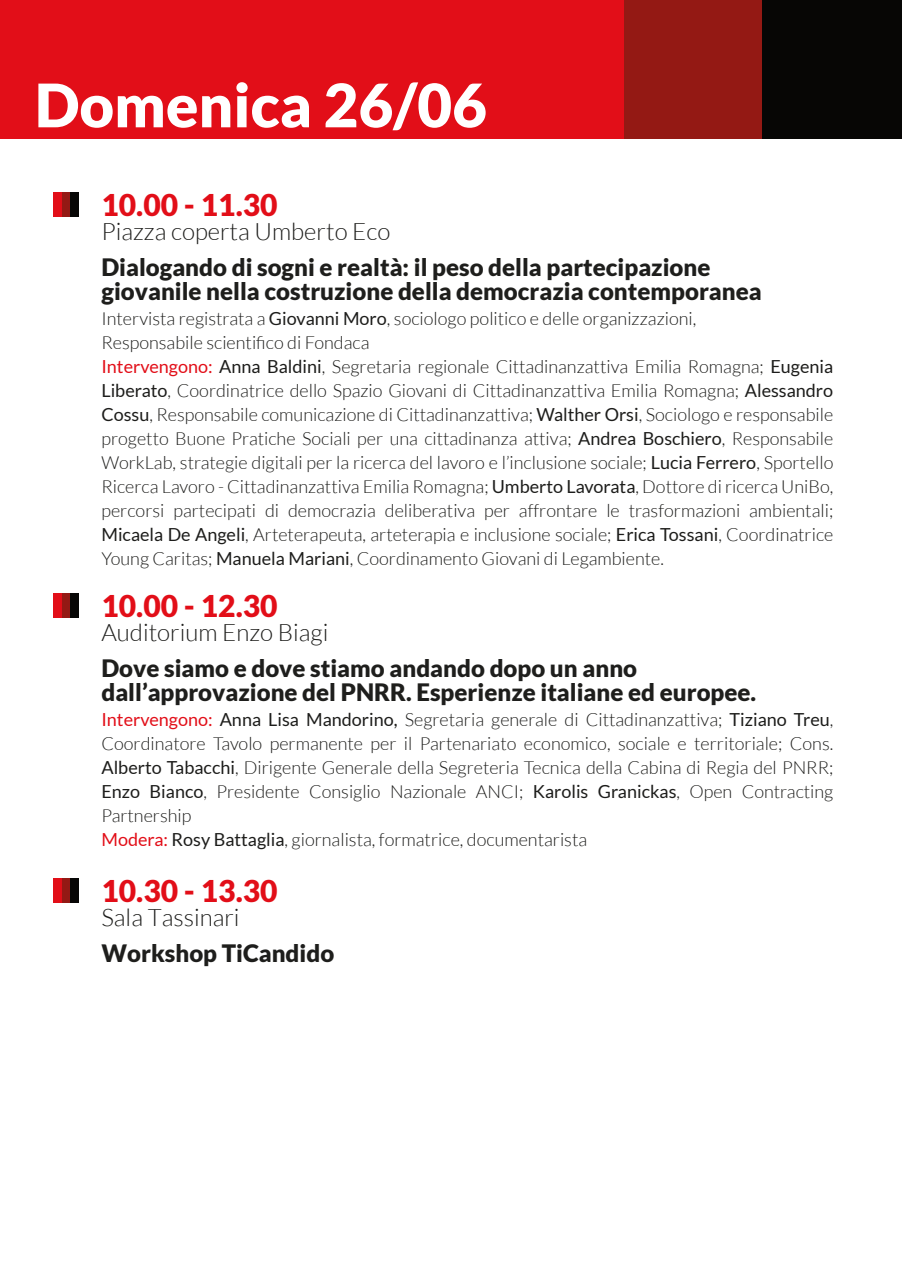
<style>
.page{position:relative;width:902px;height:1276px;background:#fff}
.page>*{position:absolute;margin:0;border:0;box-sizing:border-box;transform-origin:0 0}
.t1{font:900 60px "Lato";color:#fff}
.t2{font:900 30px "Lato";color:#e20e18}
.t3{font:900 24px/24px "Lato";color:#1e1e1c}
.t4{font:300 24px "Lato";color:#1d1d1b}
.t5{font:300 18px/24px "Lato";color:#1d1d1b}
.s1{font-weight:400}
.s2{font-weight:400;color:#e20e18}
</style>
<div class="page">
<div style="left:0;top:0;width:901px;height:139px;background:#e20e18"></div>
<div style="left:62px;top:192px;width:8px;height:25px;background:#941914"></div>
<div style="left:53px;top:192px;width:9px;height:25px;background:#e20e18"></div>
<div style="left:70px;top:192px;width:9px;height:25px;background:#070605"></div>
<div style="left:62px;top:593px;width:8px;height:24px;background:#941914"></div>
<div style="left:53px;top:593px;width:9px;height:24px;background:#e20e18"></div>
<div style="left:70px;top:593px;width:9px;height:24px;background:#070605"></div>
<div style="left:62px;top:878px;width:8px;height:24px;background:#941914"></div>
<div style="left:53px;top:878px;width:9px;height:24px;background:#e20e18"></div>
<div style="left:70px;top:878px;width:9px;height:24px;background:#070605"></div>
<div style="left:623px;top:0;width:139px;height:139px;background:#941914"></div>
<div style="left:762px;top:0;width:139px;height:139px;background:#070605"></div>
<h1 class="t1" style="left:35px;top:70px;width:453px">Domenica 26/06</h1>
<h2 class="t2" style="left:101px;top:187px;width:178px">10.00 - 11.30</h2>
<h3 class="t4" style="left:101px;top:219px;width:290px">Piazza coperta Umberto Eco</h3>
<h3 class="t3" style="left:101px;top:254px;width:661px">Dialogando di sogni e realtà: il peso della partecipazione giovanile nella costruzione della democrazia contemporanea</h3>
<p class="t5" style="left:101px;top:306px;width:733px">Intervista registrata a <span class="s1">Giovanni Moro</span>, sociologo politico e delle organizzazioni,<br>Responsabile scientifico di Fondaca<br><span class="s2">Intervengono:</span> <span class="s1">Anna Baldini</span>, Segretaria regionale Cittadinanzattiva Emilia Romagna; <span class="s1">Eugenia Liberato</span>, Coordinatrice dello Spazio Giovani di Cittadinanzattiva Emilia Romagna; <span class="s1">Alessandro Cossu</span>, Responsabile comunicazione di Cittadinanzattiva; <span class="s1">Walther Orsi</span>, Sociologo e responsabile progetto Buone Pratiche Sociali per una cittadinanza attiva; <span class="s1">Andrea Boschiero</span>, Responsabile WorkLab, strategie digitali per la ricerca del lavoro e l’inclusione sociale; <span class="s1">Lucia Ferrero</span>, Sportello Ricerca Lavoro - Cittadinanzattiva Emilia Romagna; <span class="s1">Umberto Lavorata</span>, Dottore di ricerca UniBo, percorsi partecipati di democrazia deliberativa per affrontare le trasformazioni ambientali; <span class="s1">Micaela De Angeli</span>, Arteterapeuta, arteterapia e inclusione sociale; <span class="s1">Erica Tossani</span>, Coordinatrice Young Caritas; <span class="s1">Manuela Mariani</span>, Coordinamento Giovani di Legambiente.</p>
<h2 class="t2" style="left:101px;top:588px;width:178px">10.00 - 12.30</h2>
<h3 class="t4" style="left:101px;top:619px;width:228px">Auditorium Enzo Biagi</h3>
<h3 class="t3" style="left:101px;top:656px;width:656px">Dove siamo e dove stiamo andando dopo un anno dall’approvazione del PNRR. Esperienze italiane ed europee.</h3>
<p class="t5" style="left:101px;top:708px;width:733px"><span class="s2">Intervengono:</span> <span class="s1">Anna Lisa Mandorino,</span> Segretaria generale di Cittadinanzattiva; <span class="s1">Tiziano Treu</span>, Coordinatore Tavolo permanente per il Partenariato economico, sociale e territoriale; Cons.<br><span class="s1">Alberto Tabacchi</span>, Dirigente Generale della Segreteria Tecnica della Cabina di Regia del PNRR; <span class="s1">Enzo Bianco</span>, Presidente Consiglio Nazionale ANCI; <span class="s1">Karolis Granickas</span>, Open Contracting Partnership<br><span class="s2">Modera:</span> <span class="s1">Rosy Battaglia</span>, giornalista, formatrice, documentarista</p>
<h2 class="t2" style="left:101px;top:873px;width:178px">10.30 - 13.30</h2>
<h3 class="t4" style="left:101px;top:904px;width:140px">Sala Tassinari</h3>
<h3 class="t3" style="left:101px;top:940px;width:234px">Workshop TiCandido</h3>
</div>
